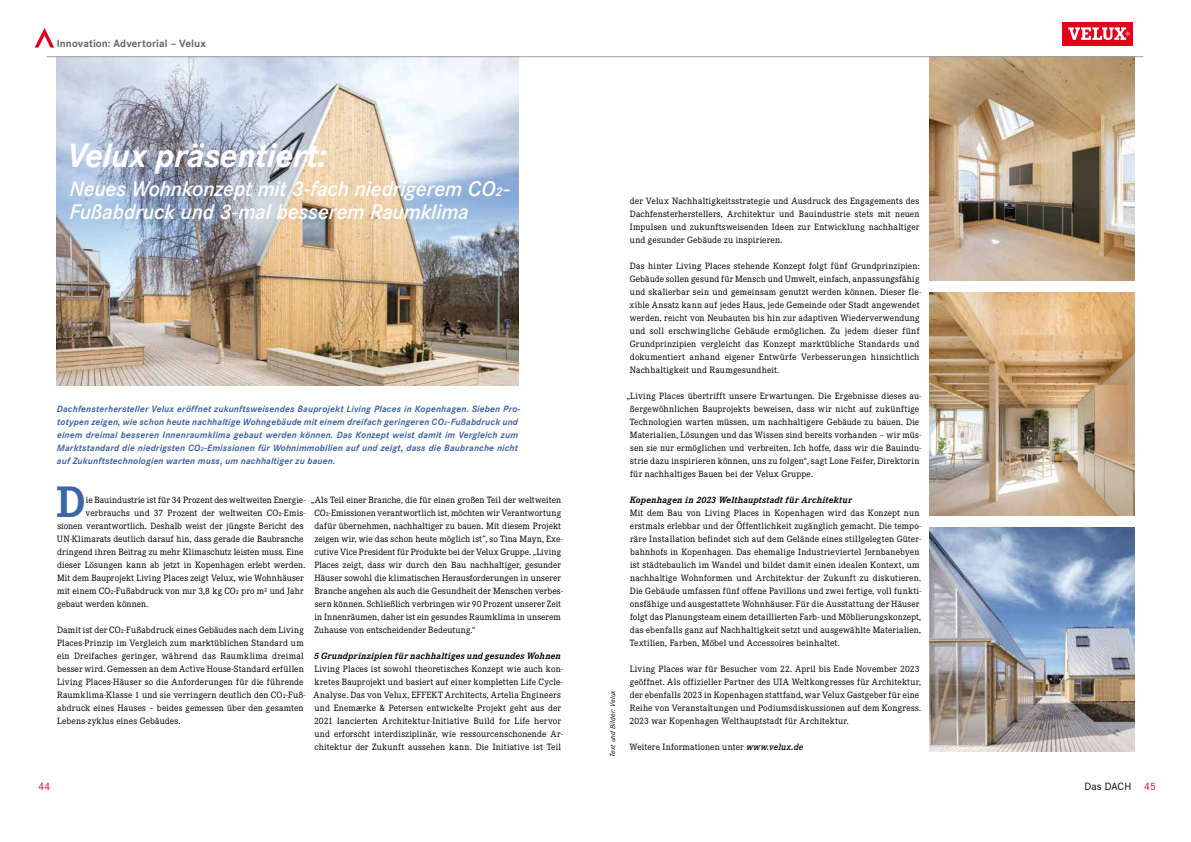
<style>
.page{position:relative;width:1191px;height:842px;background:#fff}
.page>*{position:absolute;margin:0;border:0;box-sizing:border-box;transform-origin:0 0}
.t1{font:700 45.8px "Corporate E Pro";color:#3e65a5}
.t2{font:italic 700 35px "Corporate S Pro";letter-spacing:-.01em;color:#fff}
.t3{font:italic 600 22px/23px "Corporate S Pro";letter-spacing:-.005em;color:#fff}
.t4{font:700 11px "Corporate S Pro";letter-spacing:.005em;color:#646567}
.t5{font:11px "Corporate S Pro";letter-spacing:.01em;color:#000}
.t6{font:11px "Corporate S Pro";color:#e2001a}
.t7{font:9.5px/13px "Corporate E Pro";letter-spacing:.015em;color:#000}
.t8{font:italic 700 9.5px/13px "Corporate S Pro";letter-spacing:.015em;color:#3e65a5}
.t9{font:italic 700 9.5px "Corporate E Pro";letter-spacing:.015em;color:#000}
.t10{font:9.5px "Corporate E Pro";letter-spacing:-.005em;color:#000}
.t11{font:italic 7.5px "Corporate S Pro";letter-spacing:.025em;color:#000}
.s1{font-weight:600;font-style:italic}
.s2{color:#e2001a}
</style>
<div class="page">
<img style="left:57px;top:57px;width:461px;height:329px">
<img style="left:929px;top:57px;width:205px;height:224px">
<img style="left:929px;top:292px;width:205px;height:224px">
<img style="left:929px;top:527px;width:205px;height:224px">
<svg style="left:35px;top:28px;width:19px;height:20px"></svg>
<hr style="left:47px;top:56px;width:1096px;height:1px;background:#9c9e9f">
<div style="left:1062px;top:22px;width:70px;height:24px;background:#e2001a"></div>
<svg style="left:1068px;top:27px;width:61px;height:13px"></svg>
<p class="t4" style="left:57px;top:35px;width:151px">Innovation: Advertorial – Velux</p>
<h2 class="t2" style="left:67px;top:128px;width:261px">Velux präsentiert:</h2>
<h3 class="t3" style="left:69px;top:175px;width:441px">Neues Wohnkonzept mit 3-fach niedrigerem CO2-<br>Fußabdruck und 3-mal besserem Raumklima</h3>
<p class="t8" style="left:57px;top:402px;width:465px">Dachfensterhersteller Velux eröffnet zukunftsweisendes Bauprojekt Living Places in Kopenhagen. Sieben Pro&shy;totypen zeigen, wie schon heute nachhaltige Wohngebäude mit einem dreifach geringeren CO2-Fußabdruck und einem dreimal besseren Innenraumklima gebaut werden können. Das Konzept weist damit im Vergleich zum Marktstandard die niedrigsten CO2-Emissionen für Wohnimmobilien auf und zeigt, dass die Baubranche nicht auf Zukunftstechnologien warten muss, um nachhaltiger zu bauen.</p>
<h1 class="t1" style="left:56px;top:469px;width:31px">D</h1>
<p class="t7" style="left:86px;top:493px;width:221px">ie Bauindustrie ist für 34 Prozent des weltweiten Energie-</p>
<p class="t7" style="left:314px;top:493px;width:250px;text-indent:-3px">„Als Teil einer Branche, die für einen großen Teil der weltweiten CO2-Emissionen verantwortlich ist, möchten wir Verantwortung dafür übernehmen, nachhaltiger zu bauen. Mit diesem Projekt zeigen wir, wie das schon heute möglich ist”, so Tina Mayn, Exe&shy;cutive Vice President für Produkte bei der Velux Gruppe. „Living Places zeigt, dass wir durch den Bau nachhaltiger, gesunder Häuser sowohl die klimatischen Herausforderungen in unserer Branche angehen als auch die Gesundheit der Menschen verbes&shy;sern können. Schließlich verbringen wir 90 Prozent unserer Zeit in Innenräumen, daher ist ein gesundes Raumklima in unserem Zuhause von entscheidender Bedeutung.“</p>
<p class="t9" style="left:314px;top:649px;width:248px">5 Grundprinzipien für nachhaltiges und gesundes Wohnen</p>
<p class="t7" style="left:313px;top:662px;width:251px">Living Places ist sowohl theoretisches Konzept wie auch kon&shy;kretes Bauprojekt und basiert auf einer kompletten Life Cycle-Analyse. Das von Velux, EFFEKT Architects, Artelia Engineers und Enemærke &amp; Petersen entwickelte Projekt geht aus der 2021 lancierten Architektur-Initiative Build for Life hervor und erforscht interdisziplinär, wie ressourcenschonende Ar&shy;chitektur der Zukunft aussehen kann. Die Initiative ist Teil</p>
<p class="t7" style="left:86px;top:506px;width:221px">verbrauchs und 37 Prozent der weltweiten CO2-Emis-</p>
<p class="t7" style="left:57px;top:519px;width:248px">sionen verantwortlich. Deshalb weist der jüngste Bericht des</p>
<p class="t7" style="left:57px;top:532px;width:248px">UN-Klimarats deutlich darauf hin, dass gerade die Baubranche</p>
<p class="t7" style="left:57px;top:545px;width:248px">dringend ihren Beitrag zu mehr Klimaschutz leisten muss. Eine</p>
<p class="t7" style="left:57px;top:558px;width:250px">dieser Lösungen kann ab jetzt in Kopenhagen erlebt werden.</p>
<p class="t7" style="left:57px;top:571px;width:248px">Mit dem Bauprojekt Living Places zeigt Velux, wie Wohnhäuser</p>
<p class="t7" style="left:57px;top:584px;width:248px">mit einem CO2-Fußabdruck von nur 3,8 kg CO2 pro m2 und Jahr</p>
<p class="t10" style="left:57px;top:598px;width:93px">gebaut werden können.</p>
<p class="t7" style="left:57px;top:623px;width:250px">Damit ist der CO2-Fußabdruck eines Gebäudes nach dem Living Places-Prinzip im Vergleich zum marktüblichen Standard um ein Dreifaches geringer, während das Raumklima dreimal besser wird. Gemessen an dem Active House-Standard erfüllen Living Places-Häuser so die Anforderungen für die führende Raumklima-Klasse 1 und sie verringern deutlich den CO2-Fuß&shy;abdruck eines Hauses – beides gemessen über den gesamten Lebens-zyklus eines Gebäudes.</p>
<p class="t11" style="left:607px;top:757px;width:69px;rotate:-90deg">Text und Bilder: Velux</p>
<p class="t7" style="left:630px;top:194px;width:291px;text-align:justify">der Velux Nachhaltigkeitsstrategie und Ausdruck des Engagements des Dachfensterherstellers, Architektur und Bauindustrie stets mit neuen Impulsen und zukunftsweisenden Ideen zur Entwicklung nachhaltiger und gesunder Gebäude zu inspirieren.</p>
<p class="t7" style="left:629px;top:259px;width:293px">Das hinter Living Places stehende Konzept folgt fünf Grundprinzipien:<br>Gebäude sollen gesund für Mensch und Umwelt, einfach, anpassungsfähig und skalierbar sein und gemeinsam genutzt werden können. Dieser fle&shy;xible Ansatz kann auf jedes Haus, jede Gemeinde oder Stadt angewendet werden, reicht von Neubauten bis hin zur adaptiven Wiederverwendung und soll erschwingliche Gebäude ermöglichen. Zu jedem dieser fünf Grundprinzipien vergleicht das Konzept marktübliche Standards und dokumentiert anhand eigener Entwürfe Verbesserungen hinsichtlich Nachhaltigkeit und Raumgesundheit.</p>
<p class="t7" style="left:630px;top:389px;width:293px;text-indent:-3px">„Living Places übertrifft unsere Erwartungen. Die Ergebnisse dieses au&shy;ßergewöhnlichen Bauprojekts beweisen, dass wir nicht auf zukünftige Technologien warten müssen, um nachhaltigere Gebäude zu bauen. Die Materialien, Lösungen und das Wissen sind bereits vorhanden – wir müs&shy;sen sie nur ermöglichen und verbreiten. Ich hoffe, dass wir die Bauindu&shy;strie dazu inspirieren können, uns zu folgen“, sagt Lone Feifer, Direktorin für nachhaltiges Bauen bei der Velux Gruppe.</p>
<p class="t9" style="left:629px;top:493px;width:224px">Kopenhagen in 2023 Welthauptstadt für Architektur</p>
<p class="t7" style="left:630px;top:506px;width:293px">Mit dem Bau von Living Places in Kopenhagen wird das Konzept nun erstmals erlebbar und der Öffentlichkeit zugänglich gemacht. Die tempo&shy;räre Installation befindet sich auf dem Gelände eines stillgelegten Güter&shy;bahnhofs in Kopenhagen. Das ehemalige Industrieviertel Jernbanebyen ist städtebaulich im Wandel und bildet damit einen idealen Kontext, um nachhaltige Wohnformen und Architektur der Zukunft zu diskutieren.<br>Die Gebäude umfassen fünf offene Pavillons und zwei fertige, voll funkti&shy;onsfähige und ausgestattete Wohnhäuser. Für die Ausstattung der Häuser folgt das Planungsteam einem detaillierten Farb- und Möblierungskonzept, das ebenfalls ganz auf Nachhaltigkeit setzt und ausgewählte Materialien, Textilien, Farben, Möbel und Accessoires beinhaltet.</p>
<p class="t7" style="left:629px;top:662px;width:293px">Living Places war für Besucher vom 22. April bis Ende November 2023 geöffnet. Als offizieller Partner des UIA Weltkongresses für Architektur, der ebenfalls 2023 in Kopenhagen stattfand, war Velux Gastgeber für eine Reihe von Veranstaltungen und Podiumsdiskussionen auf dem Kongress.<br>2023 war Kopenhagen Welthauptstadt für Architektur.</p>
<p class="t7" style="left:629px;top:740px;width:175px">Weitere Informationen unter <span class="s1">www.velux.de</span></p>
<p class="t6" style="left:38px;top:778px;width:14px">44</p>
<p class="t5" style="left:1084px;top:778px;width:73px">Das DACH <span class="s2">45</span></p>
</div>
